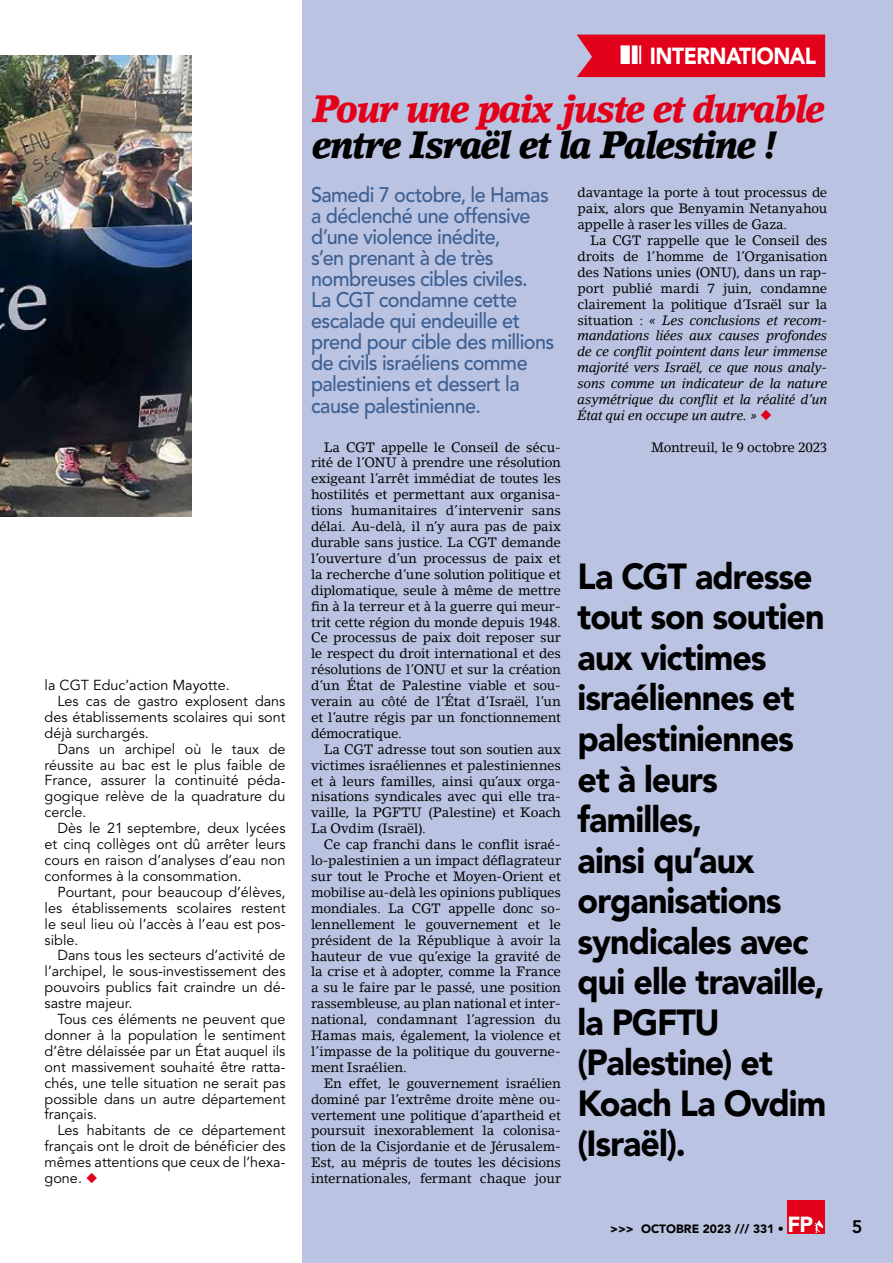
<style>
.page{position:relative;width:893px;height:1263px;background:#fff}
.page>*{position:absolute;margin:0;border:0;box-sizing:border-box;transform-origin:0 0}
.t1{font:italic 900 37.95px "Lino Letter Std";letter-spacing:-.05em;color:#e2001a;scale:.94 1}
.t2{font:italic 900 37.95px "Lino Letter Std";letter-spacing:-.05em;color:#000;scale:.94 1}
.t3{font:900 36px/40.5px "Avenir LT Std";letter-spacing:-.03em;color:#000;scale:.94 1}
.t4{font:900 23.1px "Avenir LT Std";letter-spacing:-.025em;color:#fff;scale:.91 1}
.t5{font:500 21px/21px "Avenir LT Std";letter-spacing:-.025em;color:#3d5f91;scale:.94 1}
.t6{font:800 18px "Avenir LT Std";color:#000}
.t7{font:14.4px "Avenir LT Std";color:#000}
.t8{font:13.5px/15.9px "Lino Letter Std";letter-spacing:-.015em;color:#000;text-align:justify}
.t9{font:italic 13.5px/15.9px "Lino Letter Std";letter-spacing:-.015em;color:#000;text-align:justify}
.t10{font:900 12px "Avenir LT Std";color:#000}
.s1{color:#e2001a}
.s2{font-style:normal}
.s3{font-size:21.75px;color:#fff}
</style>
<div class="page">
<div style="left:303px;top:0;width:590px;height:1263px;background:#bac3e1"></div>
<img style="left:0;top:56px;width:191px;height:460px">
<div style="left:788px;top:1200px;width:37px;height:33px;background:#e2001a"></div>
<svg style="left:814px;top:1220px;width:9px;height:13px"></svg>
<div style="left:577px;top:35px;width:248px;height:42px;background:#e2001a"></div>
<p class="t7" style="left:45px;top:677px;width:187px">la CGT Educ’action Mayotte.</p>
<p class="t7" style="left:57px;top:693px;width:230px">Les cas de gastro explosent dans</p>
<p class="t7" style="left:45px;top:709px;width:242px">des établissements scolaires qui sont</p>
<p class="t7" style="left:45px;top:724px;width:106px">déjà surchargés.</p>
<p class="t7" style="left:57px;top:740px;width:230px">Dans un archipel où le taux de</p>
<p class="t7" style="left:45px;top:756px;width:242px">réussite au bac est le plus faible de</p>
<p class="t7" style="left:45px;top:772px;width:242px">France, assurer la continuité péda-</p>
<p class="t7" style="left:45px;top:788px;width:242px">gogique relève de la quadrature du</p>
<p class="t7" style="left:45px;top:804px;width:43px">cercle.</p>
<p class="t7" style="left:57px;top:820px;width:230px">Dès le 21 septembre, deux lycées</p>
<p class="t7" style="left:45px;top:836px;width:242px">et cinq collèges ont dû arrêter leurs</p>
<p class="t7" style="left:45px;top:852px;width:242px">cours en raison d’analyses d’eau non</p>
<p class="t7" style="left:45px;top:868px;width:199px">conformes à la consommation.</p>
<p class="t7" style="left:57px;top:883px;width:230px">Pourtant, pour beaucoup d’élèves,</p>
<p class="t7" style="left:45px;top:899px;width:242px">les établissements scolaires restent</p>
<p class="t7" style="left:45px;top:915px;width:242px">le seul lieu où l’accès à l’eau est pos-</p>
<p class="t7" style="left:45px;top:931px;width:35px">sible.</p>
<p class="t7" style="left:57px;top:947px;width:230px">Dans tous les secteurs d’activité de</p>
<p class="t7" style="left:45px;top:963px;width:242px">l’archipel, le sous-investissement des</p>
<p class="t7" style="left:45px;top:979px;width:242px">pouvoirs publics fait craindre un dé-</p>
<p class="t7" style="left:45px;top:995px;width:89px">sastre majeur.</p>
<p class="t7" style="left:57px;top:1011px;width:230px">Tous ces éléments ne peuvent que</p>
<p class="t7" style="left:45px;top:1027px;width:242px">donner à la population le sentiment</p>
<p class="t7" style="left:45px;top:1042px;width:242px">d’être délaissée par un État auquel ils</p>
<p class="t7" style="left:45px;top:1058px;width:242px">ont massivement souhaité être ratta-</p>
<p class="t7" style="left:45px;top:1074px;width:242px">chés, une telle situation ne serait pas</p>
<p class="t7" style="left:45px;top:1090px;width:242px">possible dans un autre département</p>
<p class="t7" style="left:45px;top:1106px;width:54px">français.</p>
<p class="t7" style="left:57px;top:1122px;width:230px">Les habitants de ce département</p>
<p class="t7" style="left:45px;top:1138px;width:242px">français ont le droit de bénéficier des</p>
<p class="t7" style="left:45px;top:1154px;width:242px">mêmes attentions que ceux de l’hexa-</p>
<p class="t7" style="left:45px;top:1170px;width:54px">gone. <span class="s1">◆</span></p>
<h3 class="t4" style="left:650px;top:42px;width:184px">INTERNATIONAL</h3>
<h1 class="t1" style="left:313px;top:86px;width:547px">Pour une paix juste et durable</h1>
<h1 class="t2" style="left:313px;top:123px;width:496px">entre Israël et la Palestine !</h1>
<p class="t5" style="left:311px;top:185px;width:260px">Samedi 7 octobre, le Hamas a déclenché une offensive d’une violence inédite,<br>s’en prenant à de très nombreuses cibles civiles.<br>La CGT condamne cette escalade qui endeuille et prend pour cible des millions de civils israéliens comme palestiniens et dessert la cause palestinienne.</p>
<p class="t8" style="left:311px;top:439px;width:251px;text-indent:13px">La CGT appelle le Conseil de sécu&shy;rité de l’ONU à prendre une résolution exigeant l’arrêt immédiat de toutes les hostilités et permettant aux organisa&shy;tions humanitaires d’intervenir sans délai. Au-delà, il n’y aura pas de paix durable sans justice. La CGT demande l’ouverture d’un processus de paix et la recherche d’une solution politique et diplomatique, seule à même de mettre fin à la terreur et à la guerre qui meur&shy;trit cette région du monde depuis 1948.<br>Ce processus de paix doit reposer sur le respect du droit international et des résolutions de l’ONU et sur la création d’un État de Palestine viable et sou&shy;verain au côté de l’État d’Israël, l’un et l’autre régis par un fonctionnement démocratique.</p>
<p class="t8" style="left:311px;top:741px;width:251px;text-indent:13px">La CGT adresse tout son soutien aux victimes israéliennes et palestiniennes et à leurs familles, ainsi qu’aux orga&shy;nisations syndicales avec qui elle tra&shy;vaille, la PGFTU (Palestine) et Koach La Ovdim (Israël).</p>
<p class="t8" style="left:311px;top:836px;width:251px;text-indent:13px">Ce cap franchi dans le conflit israé&shy;lo-palestinien a un impact déflagrateur sur tout le Proche et Moyen-Orient et mobilise au-delà les opinions publiques mondiales. La CGT appelle donc so&shy;lennellement le gouvernement et le président de la République à avoir la hauteur de vue qu’exige la gravité de la crise et à adopter, comme la France a su le faire par le passé, une position rassembleuse, au plan national et inter&shy;national, condamnant l’agression du Hamas mais, également, la violence et l’impasse de la politique du gouverne&shy;ment Israélien.</p>
<p class="t8" style="left:311px;top:1075px;width:251px;text-indent:13px">En effet, le gouvernement israélien dominé par l’extrême droite mène ou&shy;vertement une politique d’apartheid et poursuit inexorablement la colonisa&shy;tion de la Cisjordanie et de Jérusalem-Est, au mépris de toutes les décisions internationales, fermant chaque jour</p>
<p class="t8" style="left:578px;top:185px;width:251px">davantage la porte à tout processus de paix, alors que Benyamin Netanyahou appelle à raser les villes de Gaza.</p>
<p class="t9" style="left:578px;top:232px;width:251px;text-indent:13px"><span class="s2">La CGT rappelle que le Conseil des droits de l’homme de l’Organisation des Nations unies (ONU), dans un rap&shy;port publié mardi 7 juin, condamne clairement la politique d’Israël sur la situation :</span> « Les conclusions et recom&shy;mandations liées aux causes profondes de ce conflit pointent dans leur immense majorité vers Israël, ce que nous analy&shy;sons comme un indicateur de la nature asymétrique du conflit et la réalité d’un État qui en occupe un autre. » <span class="s1">◆</span></p>
<p class="t8" style="left:651px;top:439px;width:178px">Montreuil, le 9 octobre 2023</p>
<h2 class="t3" style="left:578px;top:556px;width:266px">La CGT adresse tout son soutien aux victimes israéliennes et palestiniennes et à leurs familles,<br>ainsi qu’aux organisations syndicales avec qui elle travaille, la PGFTU (Palestine) et<br>Koach La Ovdim (Israël).</h2>
<p class="t10" style="left:610px;top:1222px;width:205px">&gt;&gt;&gt; OCTOBRE 2023 /// 331 • <span class="s3">FP</span></p>
<h3 class="t6" style="left:852px;top:1216px;width:12px">5</h3>
</div>
